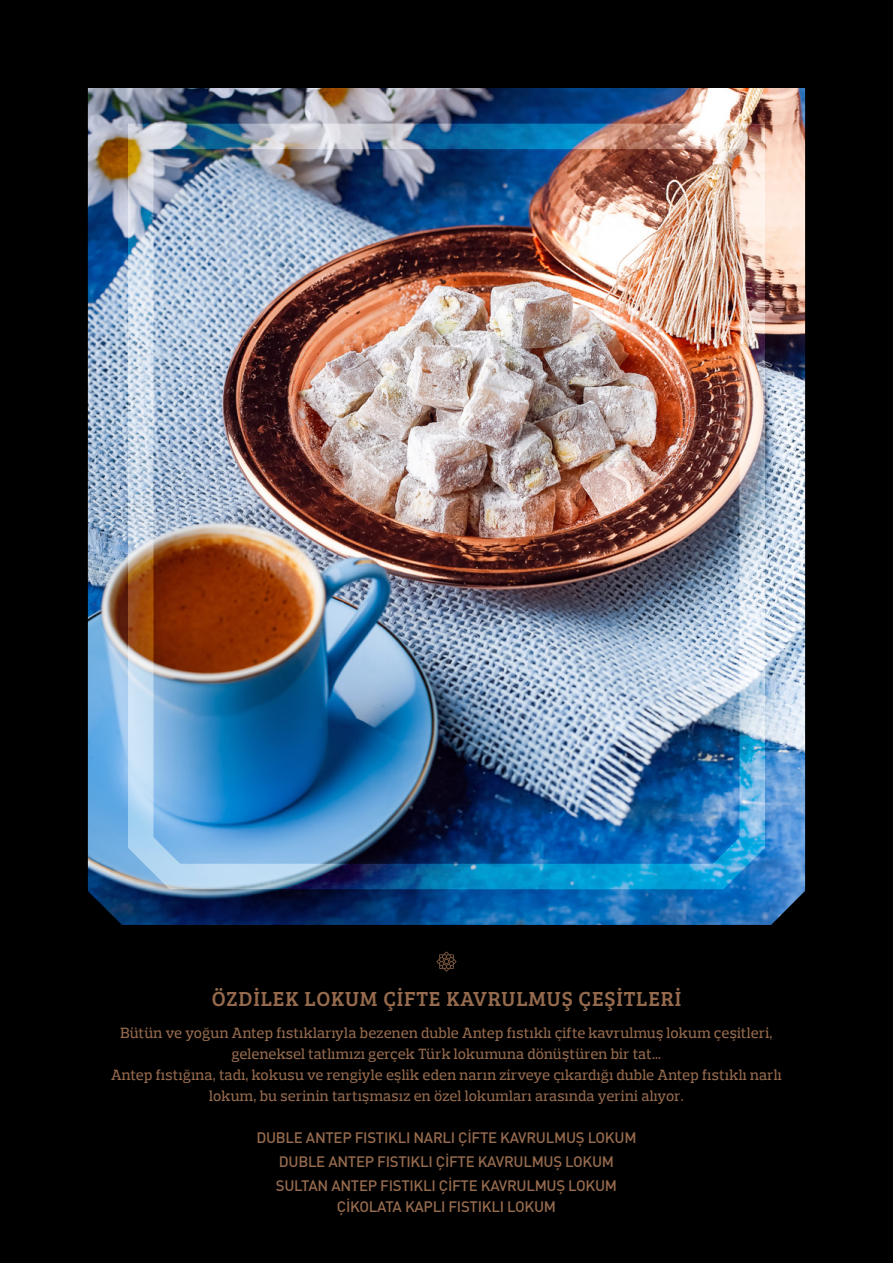
<style>
.page{position:relative;width:893px;height:1263px;background:#000}
.page>*{position:absolute;margin:0;border:0;box-sizing:border-box;transform-origin:0 0}
.t1{font:21px "Bree Serif";letter-spacing:.04em;color:#956a4d}
.t2{font:500 15px/21px "Prelo Slab";letter-spacing:.02em;color:#956a4d;text-align:center}
.t3{font:500 15px/24px "DIN Pro";letter-spacing:-.02em;color:#956a4d;text-align:center}
</style>
<div class="page">
<img style="left:88px;top:88px;width:717px;height:837px">
<svg style="left:436px;top:951px;width:21px;height:21px"></svg>
<img style="left:115px;top:113px;width:663px;height:778px">
<h1 class="t1" style="left:212px;top:983px;width:470px">ÖZDILEK LOKUM ÇIFTE KAVRULMUŞ ÇEŞITLERI</h1>
<p class="t2" style="left:111px;top:1023px;width:672px">Bütün ve yoğun Antep fıstıklarıyla bezenen duble Antep fıstıklı çifte kavrulmuş lokum çeşitleri, geleneksel tatlımızı gerçek Türk lokumuna dönüştüren bir tat…<br>Antep fıstığına, tadı, kokusu ve rengiyle eşlik eden narın zirveye çıkardığı duble Antep fıstıklı narlı lokum, bu serinin tartışmasız en özel lokumları arasında yerini alıyor.</p>
<p class="t3" style="left:256px;top:1125px;width:382px">DUBLE ANTEP FISTIKLI NARLI ÇİFTE KAVRULMUŞ LOKUM<br>DUBLE ANTEP FISTIKLI ÇİFTE KAVRULMUŞ LOKUM<br>SULTAN ANTEP FISTIKLI ÇİFTE KAVRULMUŞ LOKUM</p>
<p class="t3" style="left:337px;top:1194px;width:221px">ÇİKOLATA KAPLI FISTIKLI LOKUM</p>
</div>
